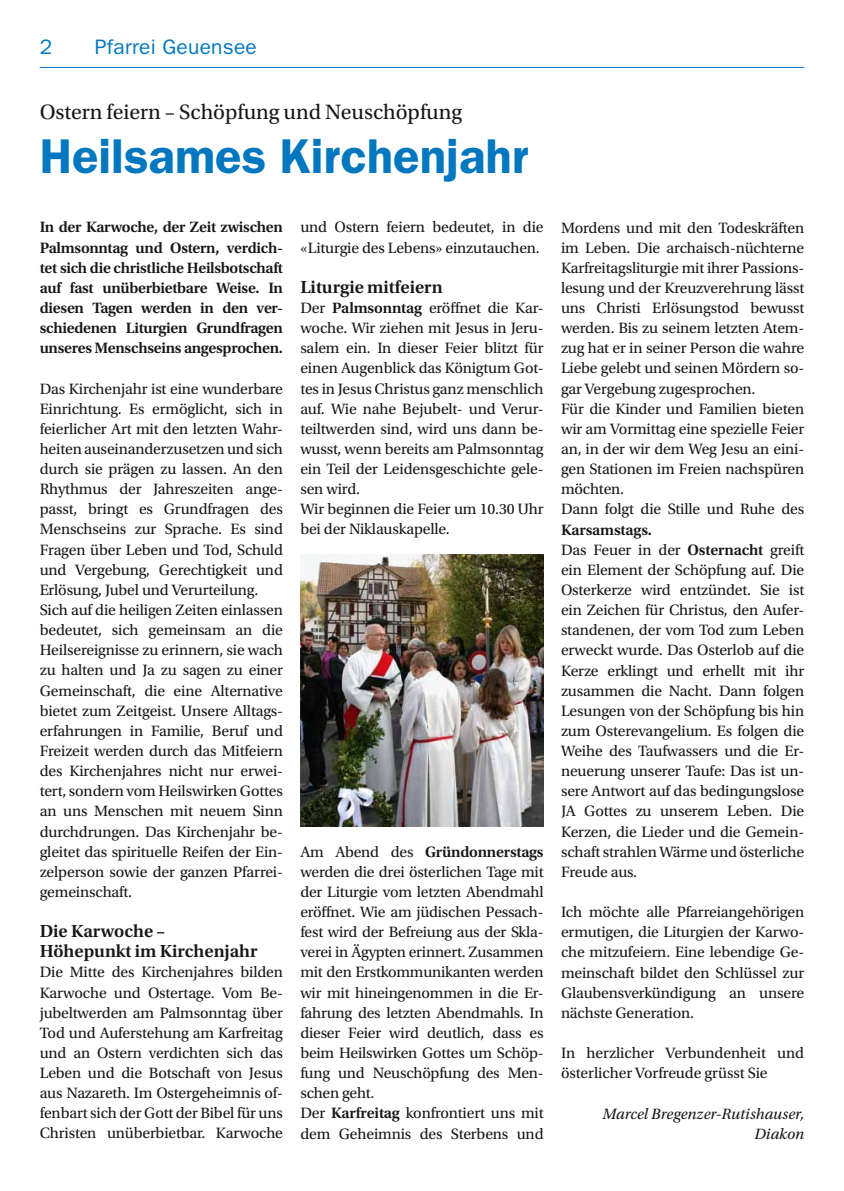
<style>
.page{position:relative;width:844px;height:1191px;background:#fff}
.page>*{position:absolute;margin:0;border:0;box-sizing:border-box;transform-origin:0 0}
.t1{font:600 49px "ITC Franklin Gothic Std";color:#0077be}
.t2{font:21.88px "Utopia Std";color:#181716}
.t3{font:21px "ITC Franklin Gothic Std";letter-spacing:.01em;color:#0077be}
.t4{font:600 18.38px/20.1px "Utopia Std";color:#181716}
.t5{font:15.75px/20.1px "Utopia Std";letter-spacing:-.01em;color:#181716}
.t6{font:600 15.75px/20.1px "Utopia Std";letter-spacing:-.02em;color:#181716;text-align:justify}
.t7{font:italic 15.75px/20.1px "Utopia Std";color:#181716;text-align:right}
.s1{font-weight:600}
</style>
<div class="page">
<hr style="left:40px;top:67px;width:764px;height:1px;background:#0077be">
<img style="left:300px;top:554px;width:243px;height:272px">
<h3 class="t3" style="left:40px;top:35px;width:14px">2</h3>
<h3 class="t3" style="left:95px;top:35px;width:163px">Pfarrei Geuensee</h3>
<h2 class="t2" style="left:40px;top:100px;width:424px">Ostern feiern – Schöpfung und Neuschöpfung</h2>
<h1 class="t1" style="left:40px;top:127px;width:490px">Heilsames Kirchenjahr</h1>
<p class="t6" style="left:40px;top:217px;width:245px">In der Karwoche, der Zeit zwischen Palmsonntag und Ostern, verdich&shy;tet sich die christliche Heilsbotschaft auf fast unüberbietbare Weise. In diesen Tagen werden in den ver&shy;schiedenen Liturgien Grundfragen unseres Menschseins angesprochen.</p>
<p class="t5" style="left:40px;top:379px;width:245px">Das Kirchenjahr ist eine wunderbare Einrichtung. Es ermöglicht, sich in feierlicher Art mit den letzten Wahr&shy;heiten auseinanderzusetzen und sich durch sie prägen zu lassen. An den Rhythmus der Jahreszeiten ange&shy;passt, bringt es Grundfragen des Menschseins zur Sprache. Es sind Fragen über Leben und Tod, Schuld und Vergebung, Gerechtigkeit und Erlösung, Jubel und Verurteilung.<br>Sich auf die heiligen Zeiten einlassen bedeutet, sich gemeinsam an die Heilsereignisse zu erinnern, sie wach zu halten und Ja zu sagen zu einer Gemeinschaft, die eine Alternative bietet zum Zeitgeist. Unsere Alltags&shy;erfahrungen in Familie, Beruf und Freizeit werden durch das Mitfeiern des Kirchenjahres nicht nur erwei&shy;tert, sondern vom Heilswirken Gottes an uns Menschen mit neuem Sinn durchdrungen. Das Kirchenjahr be&shy;gleitet das spirituelle Reifen der Ein&shy;zelperson sowie der ganzen Pfarrei&shy;gemeinschaft.</p>
<p class="t4" style="left:40px;top:921px;width:219px">Die Karwoche –<br>Höhepunkt im Kirchenjahr</p>
<p class="t5" style="left:40px;top:962px;width:245px;text-align:justify">Die Mitte des Kirchenjahres bilden Karwoche und Ostertage. Vom Be&shy;jubeltwerden am Palmsonntag über Tod und Auferstehung am Karfreitag und an Ostern verdichten sich das Leben und die Botschaft von Jesus aus Nazareth. Im Ostergeheimnis of&shy;fenbart sich der Gott der Bibel für uns Christen unüberbietbar. Karwoche</p>
<p class="t5" style="left:300px;top:218px;width:245px">und Ostern feiern bedeutet, in die «Liturgie des Lebens» einzutauchen.</p>
<p class="t4" style="left:300px;top:277px;width:144px">Liturgie mitfeiern</p>
<p class="t5" style="left:300px;top:298px;width:245px">Der <span class="s1">Palmsonntag</span> eröffnet die Kar&shy;woche. Wir ziehen mit Jesus in Jeru&shy;salem ein. In dieser Feier blitzt für einen Augenblick das Königtum Got&shy;tes in Jesus Christus ganz menschlich auf. Wie nahe Bejubelt- und Verur&shy;teiltwerden sind, wird uns dann be&shy;wusst, wenn bereits am Palmsonntag ein Teil der Leidensgeschichte gele&shy;sen wird.<br>Wir beginnen die Feier um 10.30 Uhr bei der Niklauskapelle.</p>
<p class="t5" style="left:300px;top:841px;width:245px">Am Abend des <span class="s1">Gründonnerstags </span>werden die drei österlichen Tage mit der Liturgie vom letzten Abendmahl eröffnet. Wie am jüdischen Pessach&shy;fest wird der Befreiung aus der Skla&shy;verei in Ägypten erinnert. Zusammen mit den Erstkommunikanten werden wir mit hineingenommen in die Er&shy;fahrung des letzten Abendmahls. In dieser Feier wird deutlich, dass es beim Heilswirken Gottes um Schöp&shy;fung und Neuschöpfung des Men&shy;schen geht.<br>Der <span class="s1">Karfreitag</span> konfrontiert uns mit dem Geheimnis des Sterbens und</p>
<p class="t5" style="left:561px;top:218px;width:245px">Mordens und mit den Todeskräften im Leben. Die archaisch-nüchterne Karfreitagsliturgie mit ihrer Passions&shy;lesung und der Kreuzverehrung lässt uns Christi Erlösungstod bewusst werden. Bis zu seinem letzten Atem&shy;zug hat er in seiner Person die wahre Liebe gelebt und seinen Mördern so&shy;gar Vergebung zugesprochen.<br>Für die Kinder und Familien bieten wir am Vormittag eine spezielle Feier an, in der wir dem Weg Jesu an eini&shy;gen Stationen im Freien nachspüren möchten.<br>Dann folgt die Stille und Ruhe des</p>
<p class="t5" style="left:561px;top:519px;width:245px"><span class="s1">Karsamstags.<br></span>Das Feuer in der <span class="s1">Osternacht</span> greift ein Element der Schöpfung auf. Die<br>Osterkerze wird entzündet. Sie ist ein Zeichen für Christus, den Aufer&shy;standenen, der vom Tod zum Leben erweckt wurde. Das Osterlob auf die<br>Kerze erklingt und erhellt mit ihr zusammen die Nacht. Dann folgen<br>Lesungen von der Schöpfung bis hin zum Osterevangelium. Es folgen die<br>Weihe des Taufwassers und die Er&shy;neuerung unserer Taufe: Das ist un&shy;sere Antwort auf das bedingungslose<br>JA Gottes zu unserem Leben. Die<br>Kerzen, die Lieder und die Gemein&shy;schaft strahlen Wärme und österliche<br>Freude aus.</p>
<p class="t5" style="left:561px;top:902px;width:245px;text-align:justify">Ich möchte alle Pfarreiangehörigen ermutigen, die Liturgien der Karwo&shy;che mitzufeiern. Eine lebendige Ge&shy;meinschaft bildet den Schlüssel zur Glaubensverkündigung an unsere nächste Generation.</p>
<p class="t5" style="left:561px;top:1043px;width:245px">In herzlicher Verbundenheit und österlicher Vorfreude grüsst Sie</p>
<p class="t7" style="left:602px;top:1103px;width:203px">Marcel Bregenzer-Rutishauser,<br>Diakon</p>
</div>
